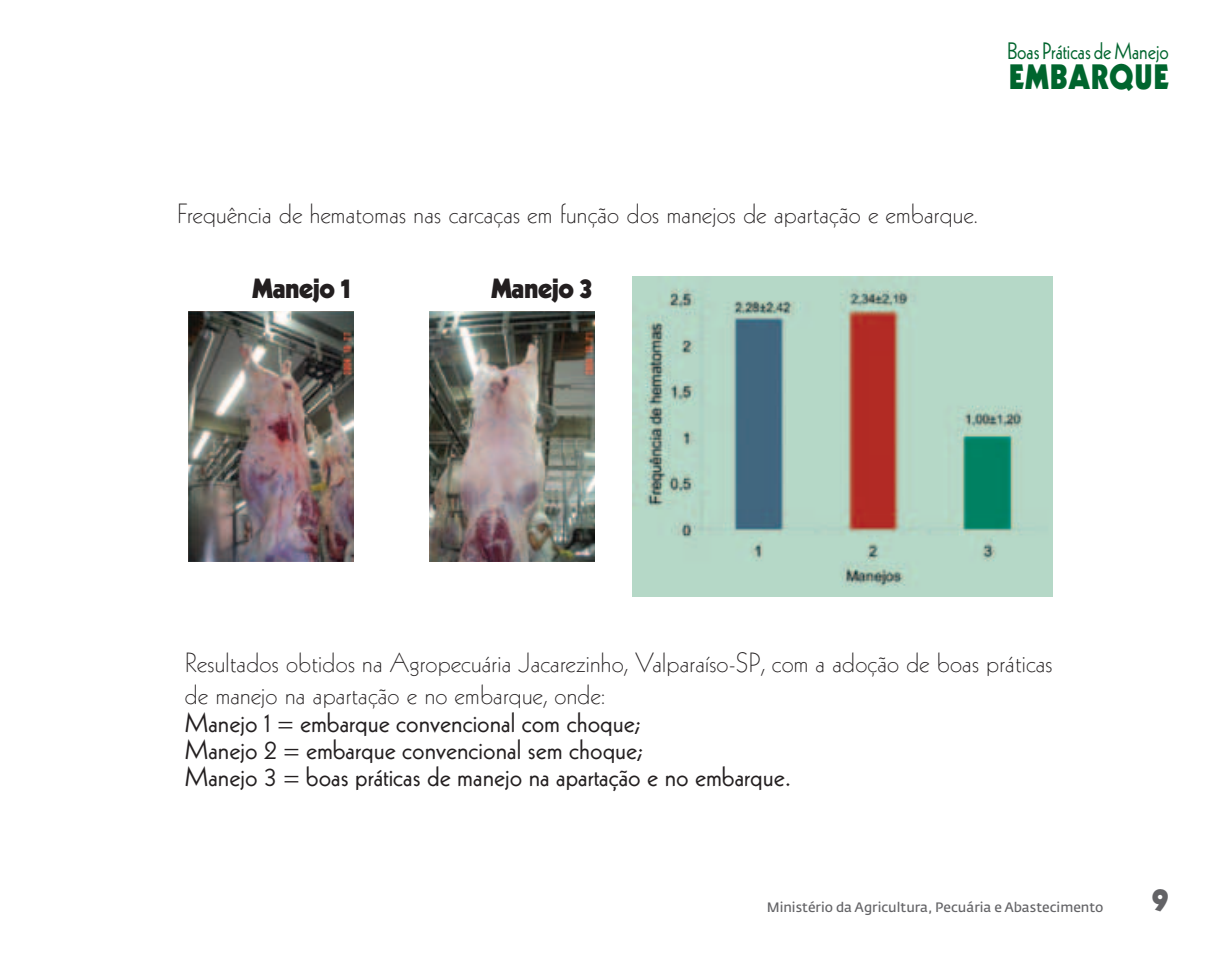
<style>
.page{position:relative;width:1212px;height:957px;background:#fff}
.page>*{position:absolute;margin:0;border:0;box-sizing:border-box;transform-origin:0 0}
.t1{font:900 34.2px "Kabel";letter-spacing:.03em;color:#00652e;scale:.9 1}
.t2{font:900 31.5px "Kabel";color:#636366}
.t3{font:300 27px/32.4px "Kabel";letter-spacing:.01em;color:#231f20}
.t4{font:27px/27px "Kabel";color:#231f20}
.t5{font:900 27px "Kabel";letter-spacing:-.02em;color:#231f20}
.t6{font:23.18px "Kabel";color:#00652e;scale:.88 1}
.t7{font:13.5px "Fedra Sans Std";color:#636366}
</style>
<div class="page">
<img style="left:633px;top:277px;width:419px;height:319px">
<img style="left:189px;top:311px;width:164px;height:251px">
<img style="left:430px;top:312px;width:165px;height:250px">
<p class="t6" style="left:1007px;top:37px;width:185px">Boas Práticas de Manejo</p>
<p class="t1" style="left:1009px;top:56px;width:179px">EMBARQUE</p>
<p class="t3" style="left:177px;top:198px;width:802px">Frequência de hematomas nas carcaças em função dos manejos de apartação e embarque.</p>
<p class="t5" style="left:252px;top:272px;width:100px">Manejo 1</p>
<p class="t5" style="left:491px;top:272px;width:102px">Manejo 3</p>
<p class="t3" style="left:185px;top:647px;width:869px">Resultados obtidos na Agropecuária Jacarezinho, Valparaíso-SP, com a adoção de boas práticas de manejo na apartação e no embarque, onde:</p>
<p class="t4" style="left:185px;top:709px;width:608px">Manejo 1 = embarque convencional com choque;<br>Manejo 2 = embarque convencional sem choque;<br>Manejo 3 = boas práticas de manejo na apartação e no embarque.</p>
<p class="t7" style="left:767px;top:898px;width:338px">Ministério da Agricultura, Pecuária e Abastecimento</p>
<p class="t2" style="left:1152px;top:880px;width:18px">9</p>
</div>
